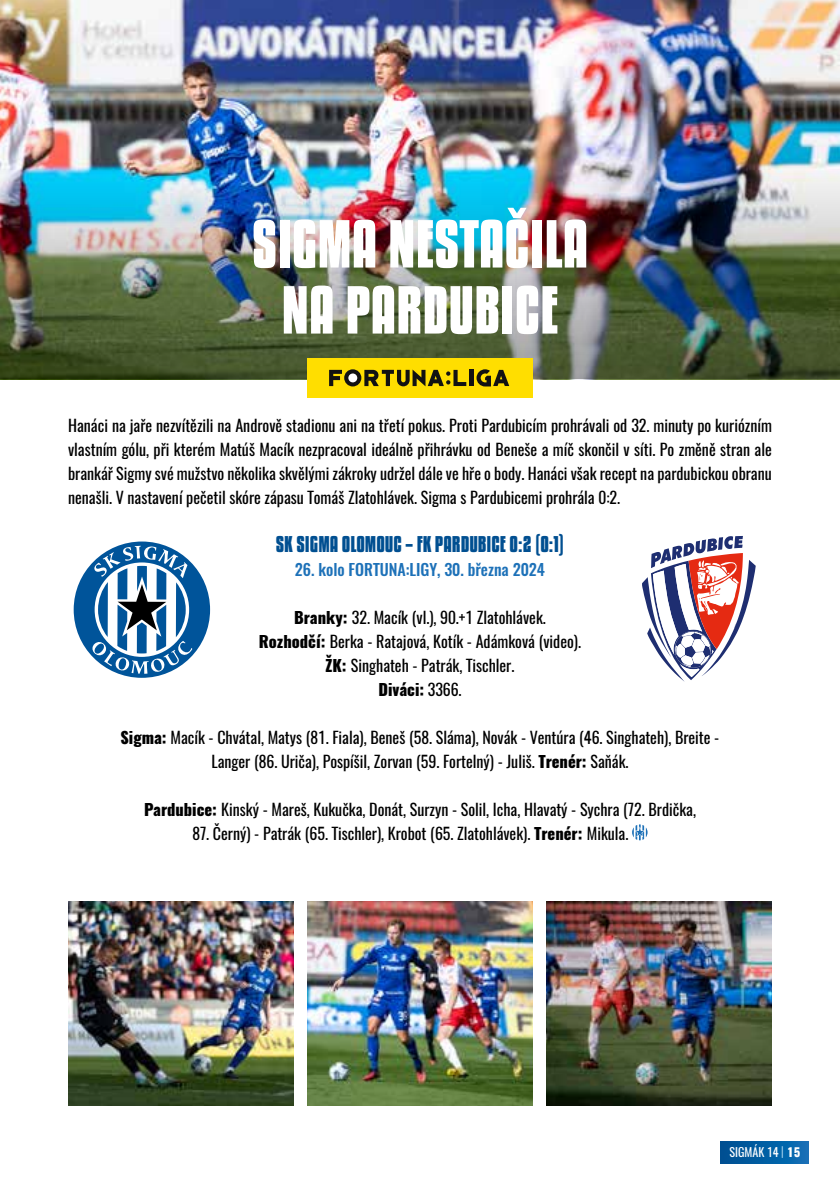
<style>
.page{position:relative;width:840px;height:1191px;background:#fff}
.page>*{position:absolute;margin:0;border:0;box-sizing:border-box;transform-origin:0 0}
.t1{font:700 60px/66px "Kenyan Coffee Rg";color:#fff;text-align:center}
.t2{font:700 20px "Kenyan Coffee Rg";color:#004f91}
.t3{font:16px/24px "Oswald";color:#000;text-align:center}
.t4{font:500 16px "Oswald";color:#1d71b8}
.t5{font:12px "Oswald";color:#fff}
.s1{font-weight:800}
.s2{font-weight:300;color:#c9e9fb}
</style>
<div class="page">
<img style="left:0;top:0;width:839px;height:167px">
<img style="left:0;top:167px;width:839px;height:212px">
<img style="left:307px;top:902px;width:225px;height:204px">
<img style="left:68px;top:901px;width:225px;height:205px">
<svg style="left:632px;top:824px;width:15px;height:16px"></svg>
<img style="left:546px;top:902px;width:225px;height:204px">
<svg style="left:642px;top:536px;width:113px;height:146px"></svg>
<div style="left:69px;top:537px;width:145px;height:145px;border:4px solid #fff;border-radius:50%"></div>
<svg style="left:73px;top:541px;width:137px;height:137px"></svg>
<div style="left:307px;top:358px;width:225px;height:40px;background:#ffde00"></div>
<svg style="left:329px;top:369px;width:137px;height:17px"></svg>
<hr style="left:469px;top:370px;width:4px;height:16px;background:#121212">
<svg style="left:476px;top:369px;width:33px;height:17px"></svg>
<div style="left:720px;top:1141px;width:88px;height:22px;background:linear-gradient(to right,#004e90,#0c6fb6)"></div>
<h1 class="t1" style="left:252px;top:208px;width:338px">SIGMA NESTAČILA<br>NA PARDUBICE</h1>
<p class="t3" style="left:68px;top:414px;width:705px;text-align:justify">Hanáci na jaře nezvítězili na Andrově stadionu ani na třetí pokus. Proti Pardubicím prohrávali od 32. minuty po kuriózním vlastním gólu, při kterém Matúš Macík nezpracoval ideálně přihrávku od Beneše a míč skončil v síti. Po změně stran ale brankář Sigmy své mužstvo několika skvělými zákroky udržel dále ve hře o body. Hanáci však recept na pardubickou obranu nenašli. V nastavení pečetil skóre zápasu Tomáš Zlatohlávek. Sigma s Pardubicemi prohrála 0:2.</p>
<p class="t2" style="left:275px;top:531px;width:290px">SK SIGMA OLOMOUC – FK PARDUBICE 0:2 (0:1)</p>
<p class="t4" style="left:295px;top:558px;width:251px">26. kolo FORTUNA:LIGY, 30. března 2024</p>
<p class="t3" style="left:259px;top:606px;width:323px"><span class="s1">Branky:</span> 32. Macík (vl.), 90.+1 Zlatohlávek.<br><span class="s1">Rozhodčí:</span> Berka - Ratajová, Kotík - Adámková (video).<br><span class="s1">ŽK:</span> Singhateh - Patrák, Tischler.<br><span class="s1">Diváci:</span> 3366.</p>
<p class="t3" style="left:120px;top:726px;width:600px"><span class="s1">Sigma:</span> Macík - Chvátal, Matys (81. Fiala), Beneš (58. Sláma), Novák - Ventúra (46. Singhateh), Breite -<br>Langer (86. Uriča), Pospíšil, Zorvan (59. Fortelný) - Juliš. <span class="s1">Trenér:</span> Saňák.</p>
<p class="t3" style="left:144px;top:798px;width:553px"><span class="s1">Pardubice:</span> Kinský - Mareš, Kukučka, Donát, Surzyn - Solil, Icha, Hlavatý - Sychra (72. Brdička,</p>
<p class="t3" style="left:192px;top:822px;width:437px">87. Černý) - Patrák (65. Tischler), Krobot (65. Zlatohlávek). <span class="s1">Trenér:</span> Mikula.</p>
<p class="t5" style="left:729px;top:1144px;width:72px">SIGMÁK 14 <span class="s2">|</span> <span class="s1">15</span></p>
</div>
